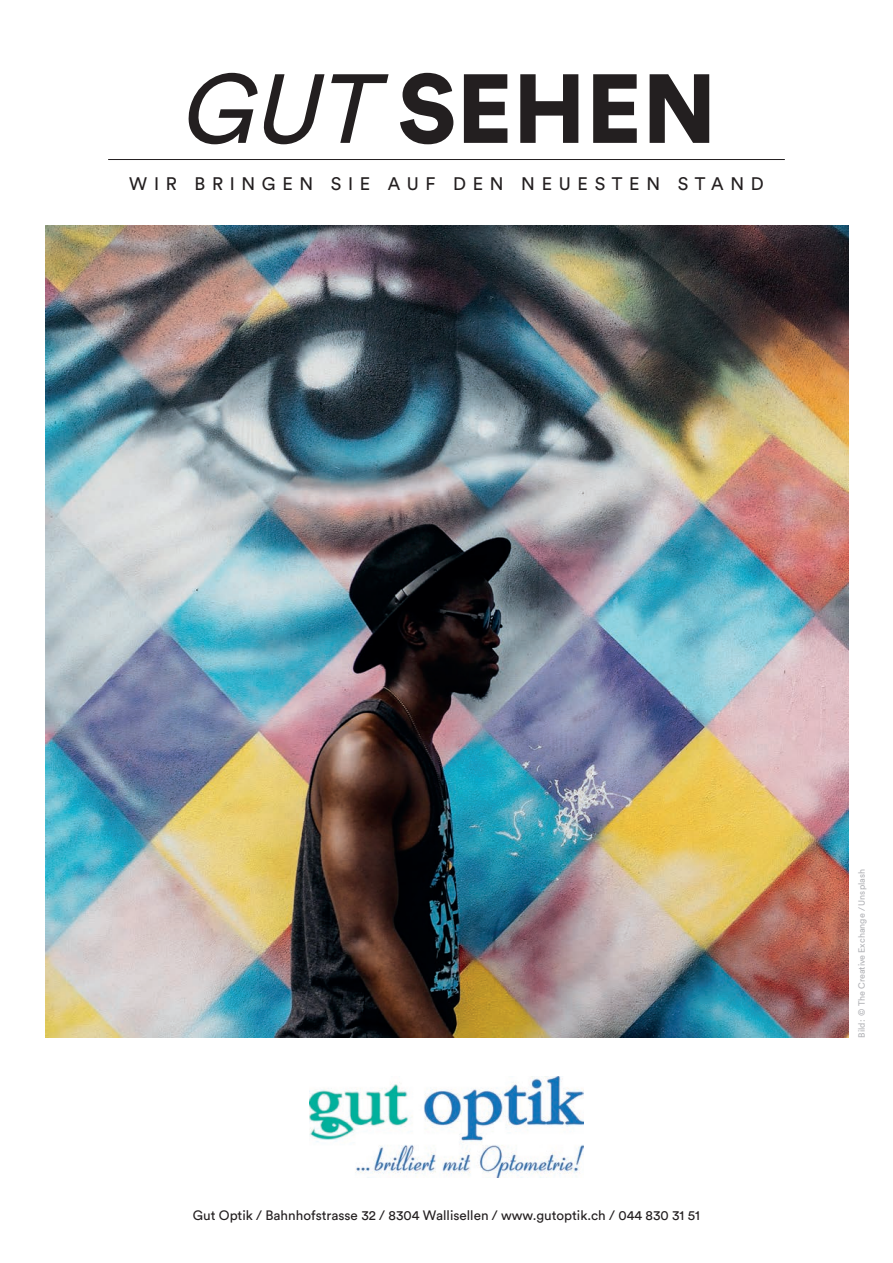
<style>
.page{position:relative;width:893px;height:1263px;background:#fff}
.page>*{position:absolute;margin:0;border:0;box-sizing:border-box;transform-origin:0 0}
.t1{font:900 96.75px "Circular Pro";color:#231f20}
.t2{font:18px "Circular Pro";letter-spacing:.37em;color:#231f20}
.t3{font:13.5px "Circular Pro";color:#231f20}
.t4{font:9px "Circular Pro";color:#b2b3b7}
.s1{font-weight:400;font-style:italic}
</style>
<div class="page">
<img style="left:45px;top:225px;width:804px;height:812px">
<hr style="left:108px;top:159px;width:677px;height:1px;background:#231f20">
<img style="left:309px;top:1076px;width:274px;height:102px">
<h1 class="t1" style="left:178px;top:41px;width:541px"><span class="s1">GUT</span> SEHEN</h1>
<h2 class="t2" style="left:129px;top:171px;width:636px">WIR BRINGEN SIE AUF DEN NEUESTEN STAND</h2>
<p class="t3" style="left:193px;top:1206px;width:509px">Gut Optik / Bahnhofstrasse 32 / 8304 Wallisellen / www.gutoptik.ch / 044 830 31 51</p>
<p class="t4" style="left:855px;top:1037px;width:170px;rotate:-90deg">Bild: © The Creative Exchange / Unsplash</p>
</div>
